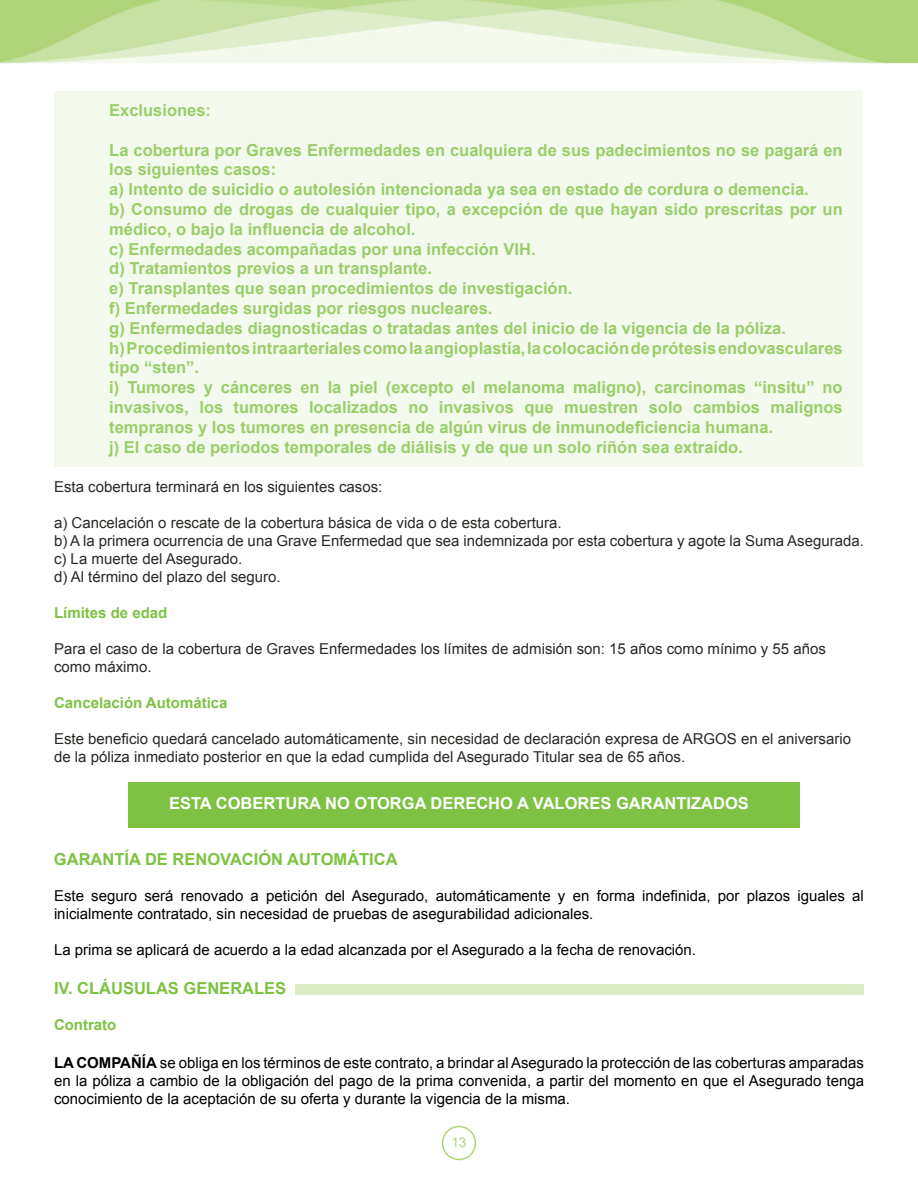
<style>
.page{position:relative;width:918px;height:1188px;background:#fff}
.page>*{position:absolute;margin:0;border:0;box-sizing:border-box;transform-origin:0 0}
.t1{font:700 16.5px/19.8px "Arial";color:#7dc242}
.t2{font:700 16.5px "Arial";color:#fff}
.t3{font:15px/18px "Arial";color:#282825}
.t4{font:15px/18px "Arial";color:#000}
.t5{font:700 15px "Arial";color:#7dc242}
.t6{font:13.5px "Arial";color:#aed479}
.s1{font-weight:700}
</style>
<div class="page">
<img style="left:0;top:0;width:918px;height:64px">
<div style="left:442px;top:1126px;width:34px;height:34px;border:2px solid #aed479;border-radius:50%"></div>
<div style="left:128px;top:782px;width:672px;height:46px;background:#7dc242"></div>
<div style="left:54px;top:91px;width:808px;height:376px;background:#f4f9ee"></div>
<div style="left:296px;top:984px;width:568px;height:11px;background:#dcecc7"></div>
<p class="t1" style="left:109px;top:101px;width:103px">Exclusiones:</p>
<p class="t1" style="left:109px;top:140px;width:735px">La cobertura por Graves Enfermedades en cualquiera de sus padecimientos no se pagará en los siguientes casos:<br>a) Intento de suicidio o autolesión intencionada ya sea en estado de cordura o demencia.<br>b) Consumo de drogas de cualquier tipo, a excepción de que hayan sido prescritas por un médico, o bajo la influencia de alcohol.<br>c) Enfermedades acompañadas por una infección VIH.<br>d) Tratamientos previos a un transplante.<br>e) Transplantes que sean procedimientos de investigación.<br>f) Enfermedades surgidas por riesgos nucleares.<br>g) Enfermedades diagnosticadas o tratadas antes del inicio de la vigencia de la póliza.<br>h) Procedimientos intraarteriales como la angioplastía, la colocación de prótesis endovasculares tipo “sten”.<br>i) Tumores y cánceres en la piel (excepto el melanoma maligno), carcinomas “insitu” no invasivos, los tumores localizados no invasivos que muestren solo cambios malignos tempranos y los tumores en presencia de algún virus de inmunodeficiencia humana.<br>j) El caso de periodos temporales de diálisis y de que un solo riñón sea extraído.</p>
<p class="t3" style="left:54px;top:478px;width:330px">Esta cobertura terminará en los siguientes casos:</p>
<p class="t3" style="left:54px;top:514px;width:811px">a) Cancelación o rescate de la cobertura básica de vida o de esta cobertura.<br>b) A la primera ocurrencia de una Grave Enfermedad que sea indemnizada por esta cobertura y agote la Suma Asegurada. c) La muerte del Asegurado.<br>d) Al término del plazo del seguro.</p>
<p class="t5" style="left:54px;top:603px;width:115px">Límites de edad</p>
<p class="t3" style="left:54px;top:640px;width:774px">Para el caso de la cobertura de Graves Enfermedades los límites de admisión son: 15 años como mínimo y 55 años como máximo.</p>
<p class="t5" style="left:54px;top:693px;width:175px">Cancelación Automática</p>
<p class="t3" style="left:54px;top:730px;width:799px">Este beneficio quedará cancelado automáticamente, sin necesidad de declaración expresa de ARGOS en el aniversario de la póliza inmediato posterior en que la edad cumplida del Asegurado Titular sea de 65 años.</p>
<p class="t2" style="left:169px;top:792px;width:581px">ESTA COBERTURA NO OTORGA DERECHO A VALORES GARANTIZADOS</p>
<p class="t1" style="left:54px;top:850px;width:25px">Garantía</p>
<p class="t1" style="left:145px;top:850px;width:51px">de Renovaci</p>
<p class="t1" style="left:258px;top:850px;width:53px">ón Automática</p>
<p class="t4" style="left:54px;top:887px;width:811px">Este seguro será renovado a petición del Asegurado, automáticamente y en forma indefinida, por plazos iguales al inicialmente contratado, sin necesidad de pruebas de asegurabilidad adicionales.</p>
<p class="t4" style="left:54px;top:941px;width:644px">La prima se aplicará de acuerdo a la edad alcanzada por el Asegurado a la fecha de renovación.</p>
<p class="t1" style="left:54px;top:979px;width:234px">IV. CLÁUSULAS GENERALES</p>
<p class="t5" style="left:54px;top:1015px;width:64px">Contrato</p>
<p class="t4" style="left:54px;top:1054px;width:812px;text-align:justify"><span class="s1">LA COMPAÑÍA</span> se obliga en los términos de este contrato, a brindar al Asegurado la protección de las coberturas amparadas en la póliza a cambio de la obligación del pago de la prima convenida, a partir del momento en que el Asegurado tenga conocimiento de la aceptación de su oferta y durante la vigencia de la misma.</p>
<p class="t6" style="left:451px;top:1134px;width:17px">13</p>
</div>
